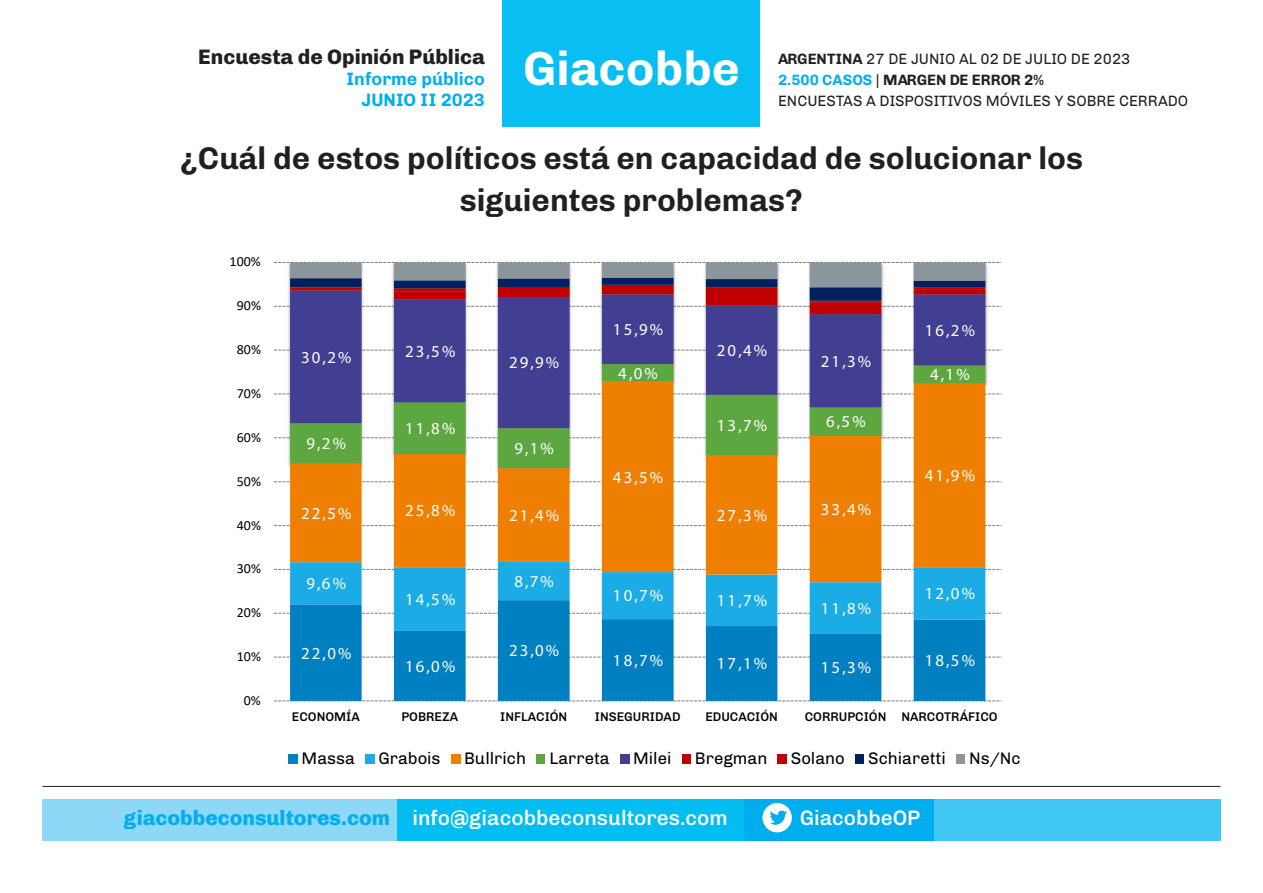
<style>
.page{position:relative;width:1263px;height:893px;background:#fff}
.page>*{position:absolute;margin:0;border:0;box-sizing:border-box;transform-origin:0 0}
.t1{font:700 48px "Chivo";color:#fff}
.t2{font:700 31.5px/42px "Chivo";color:#231f20;text-align:center}
.t3{font:500 21px "Chivo";color:#fff}
.t4{font:800 21px "Chivo";color:#231f20}
.t5{font:700 18px/21px "Chivo";color:#00aeef;text-align:right}
.t6{font:16.8px "Myriad Pro";letter-spacing:.125em;color:#fff}
.t7{font:16.8px "Chivo";color:#000}
.t8{font:15px/21px "Chivo";color:#231f20}
.t9{font:13.95px "Calibri";color:#000}
.t10{font:500 12.6px "Chivo";color:#000}
.s1{font-weight:700}
.s2{font-weight:700;color:#00aeef}
.s3{font-weight:800;color:#00aeef}
</style>
<div class="page">
<div style="left:43px;top:799px;width:1177px;height:42px;background:#00aeef"></div>
<div style="left:43px;top:799px;width:358px;height:42px;background:#8dd7f7"></div>
<div style="left:934px;top:799px;width:286px;height:42px;background:#40c7f4"></div>
<div style="left:398px;top:799px;width:346px;height:42px;background:#01bdf2"></div>
<div style="left:762px;top:803px;width:30px;height:29px;background:#fff;border-radius:50%"></div>
<svg style="left:770px;top:811px;width:17px;height:14px"></svg>
<div style="left:503px;top:0;width:257px;height:127px;background:#09bef2"></div>
<hr style="left:43px;top:786px;width:1177px;height:1px;background:#231f20">
<svg style="left:274px;top:700px;width:727px;height:1px"></svg>
<svg style="left:274px;top:657px;width:727px;height:1px"></svg>
<svg style="left:274px;top:613px;width:727px;height:1px"></svg>
<svg style="left:274px;top:569px;width:727px;height:1px"></svg>
<svg style="left:274px;top:525px;width:727px;height:1px"></svg>
<svg style="left:274px;top:481px;width:727px;height:1px"></svg>
<svg style="left:274px;top:437px;width:727px;height:1px"></svg>
<svg style="left:274px;top:393px;width:727px;height:1px"></svg>
<svg style="left:274px;top:350px;width:727px;height:1px"></svg>
<svg style="left:290px;top:634px;width:695px;height:67px;fill:#007fc1"></svg>
<svg style="left:290px;top:582px;width:695px;height:52px;fill:#1babe5"></svg>
<svg style="left:290px;top:468px;width:695px;height:114px;fill:#ef7f00"></svg>
<svg style="left:290px;top:428px;width:695px;height:40px"></svg>
<svg style="left:290px;top:314px;width:695px;height:114px;fill:#423e91"></svg>
<svg style="left:274px;top:262px;width:727px;height:52px"></svg>
<div style="left:289px;top:754px;width:9px;height:9px;background:#007fc1"></div>
<div style="left:365px;top:754px;width:9px;height:9px;background:#1babe5"></div>
<div style="left:451px;top:754px;width:9px;height:9px;background:#ef7f00"></div>
<div style="left:536px;top:754px;width:9px;height:9px;background:#5da740"></div>
<div style="left:620px;top:754px;width:9px;height:9px;background:#423e91"></div>
<div style="left:682px;top:754px;width:9px;height:9px;background:#c00000"></div>
<div style="left:778px;top:754px;width:9px;height:9px;background:#c00000"></div>
<div style="left:855px;top:754px;width:9px;height:9px;background:#002060"></div>
<div style="left:956px;top:754px;width:9px;height:9px;background:#8a959c"></div>
<p class="t4" style="left:198px;top:40px;width:288px">Encuesta de Opinión Pública</p>
<p class="t5" style="left:346px;top:67px;width:140px">Informe público<br>JUNIO II 2023</p>
<h1 class="t1" style="left:523px;top:31px;width:218px">Giacobbe</h1>
<p class="t8" style="left:778px;top:47px;width:412px"><span class="s1">ARGENTINA</span> 27 DE JUNIO AL 02 DE JULIO DE 2023<br><span class="s2">2.500 CASOS</span> | <span class="s1">MARGEN DE ERROR 2%<br></span>ENCUESTAS A DISPOSITIVOS MÓVILES Y SOBRE CERRADO</p>
<p class="t2" style="left:180px;top:135px;width:905px">¿Cuál de estos políticos está en capacidad de solucionar los siguientes problemas?</p>
<p class="t9" style="left:230px;top:252px;width:33px">100%</p>
<p class="t9" style="left:237px;top:296px;width:26px">90%</p>
<p class="t9" style="left:237px;top:340px;width:26px">80%</p>
<p class="t9" style="left:237px;top:384px;width:26px">70%</p>
<p class="t9" style="left:237px;top:427px;width:26px">60%</p>
<p class="t9" style="left:237px;top:471px;width:26px">50%</p>
<p class="t9" style="left:237px;top:515px;width:26px">40%</p>
<p class="t9" style="left:237px;top:559px;width:26px">30%</p>
<p class="t9" style="left:237px;top:603px;width:26px">20%</p>
<p class="t9" style="left:237px;top:647px;width:26px">10%</p>
<p class="t9" style="left:244px;top:691px;width:19px">0%</p>
<p class="t6" style="left:301px;top:347px;width:52px">30,2%</p>
<p class="t6" style="left:405px;top:341px;width:52px">23,5%</p>
<p class="t6" style="left:306px;top:433px;width:41px">9,2%</p>
<p class="t6" style="left:405px;top:418px;width:52px">11,8%</p>
<p class="t6" style="left:509px;top:352px;width:52px">29,9%</p>
<p class="t6" style="left:514px;top:438px;width:41px">9,1%</p>
<p class="t6" style="left:301px;top:503px;width:52px">22,5%</p>
<p class="t6" style="left:405px;top:500px;width:52px">25,8%</p>
<p class="t6" style="left:509px;top:505px;width:52px">21,4%</p>
<p class="t6" style="left:306px;top:573px;width:41px">9,6%</p>
<p class="t6" style="left:301px;top:642px;width:52px">22,0%</p>
<p class="t6" style="left:405px;top:589px;width:52px">14,5%</p>
<p class="t6" style="left:405px;top:656px;width:52px">16,0%</p>
<p class="t6" style="left:514px;top:571px;width:41px">8,7%</p>
<p class="t6" style="left:509px;top:640px;width:52px">23,0%</p>
<p class="t6" style="left:613px;top:319px;width:52px">15,9%</p>
<p class="t6" style="left:618px;top:363px;width:41px">4,0%</p>
<p class="t6" style="left:613px;top:467px;width:52px">43,5%</p>
<p class="t6" style="left:717px;top:340px;width:52px">20,4%</p>
<p class="t6" style="left:821px;top:351px;width:52px">21,3%</p>
<p class="t6" style="left:717px;top:415px;width:52px">13,7%</p>
<p class="t6" style="left:826px;top:411px;width:41px">6,5%</p>
<p class="t6" style="left:717px;top:505px;width:52px">27,3%</p>
<p class="t6" style="left:821px;top:499px;width:52px">33,4%</p>
<p class="t6" style="left:613px;top:585px;width:52px">10,7%</p>
<p class="t6" style="left:717px;top:590px;width:52px">11,7%</p>
<p class="t6" style="left:821px;top:598px;width:52px">11,8%</p>
<p class="t6" style="left:613px;top:650px;width:52px">18,7%</p>
<p class="t6" style="left:717px;top:653px;width:52px">17,1%</p>
<p class="t6" style="left:821px;top:657px;width:52px">15,3%</p>
<p class="t6" style="left:925px;top:320px;width:52px">16,2%</p>
<p class="t6" style="left:930px;top:364px;width:41px">4,1%</p>
<p class="t6" style="left:925px;top:465px;width:52px">41,9%</p>
<p class="t6" style="left:925px;top:583px;width:52px">12,0%</p>
<p class="t6" style="left:925px;top:650px;width:52px">18,5%</p>
<p class="t10" style="left:292px;top:707px;width:69px">ECONOMÍA</p>
<p class="t10" style="left:401px;top:707px;width:58px">POBREZA</p>
<p class="t10" style="left:500px;top:707px;width:69px">INFLACIÓN</p>
<p class="t10" style="left:595px;top:707px;width:87px">INSEGURIDAD</p>
<p class="t10" style="left:705px;top:707px;width:74px">EDUCACIÓN</p>
<p class="t10" style="left:805px;top:707px;width:194px">CORRUPCIÓN NARCOTRÁFICO</p>
<p class="t7" style="left:302px;top:746px;width:55px">Massa</p>
<p class="t7" style="left:378px;top:746px;width:64px">Grabois</p>
<p class="t7" style="left:464px;top:746px;width:64px">Bullrich</p>
<p class="t7" style="left:549px;top:746px;width:62px">Larreta</p>
<p class="t7" style="left:633px;top:746px;width:40px">Milei</p>
<p class="t7" style="left:695px;top:746px;width:74px">Bregman</p>
<p class="t7" style="left:791px;top:746px;width:56px">Solano</p>
<p class="t7" style="left:868px;top:746px;width:79px">Schiaretti</p>
<p class="t7" style="left:969px;top:746px;width:53px">Ns/Nc</p>
<p class="t3" style="left:124px;top:801px;width:605px"><span class="s3">giacobbeconsultores.com</span> info@giacobbeconsultores.com</p>
<p class="t3" style="left:800px;top:801px;width:122px">GiacobbeOP</p>
</div>
